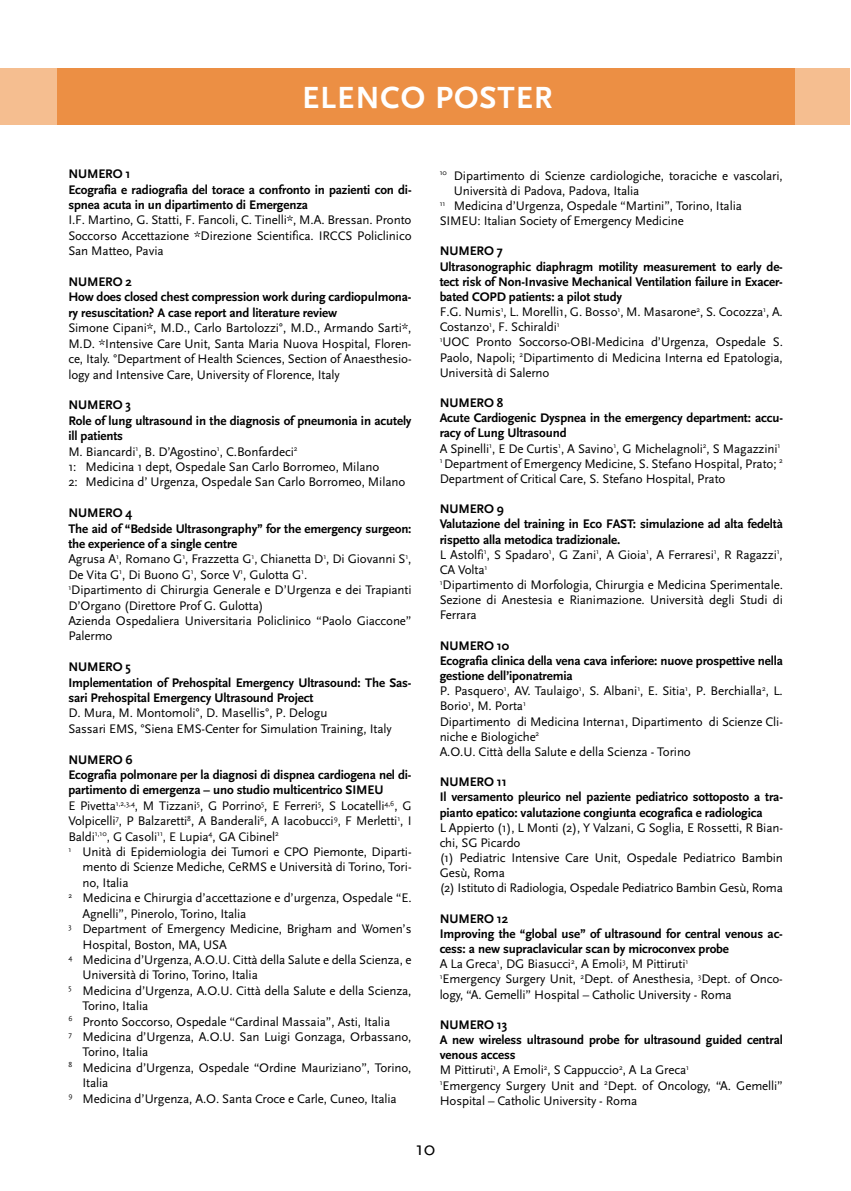
<style>
.page{position:relative;width:851px;height:1191px;background:#fff}
.page>*{position:absolute;margin:0;border:0;box-sizing:border-box;transform-origin:0 0}
.t1{font:700 32px "Scala Sans";color:#fff}
.t2{font:20px "Scala Sans";color:#000}
.t3{font:13px/15.2px "Scala Sans";letter-spacing:-.01em;color:#000}
.t4{font:700 13px/15.4px "Scala Sans";letter-spacing:-.01em;color:#000}
.s1{font-weight:700}
</style>
<div class="page">
<hr style="left:850px;top:68px;width:1px;height:57px;background:#f5be90">
<div style="left:0;top:68px;width:849px;height:57px;background:#f5be90"></div>
<div style="left:57px;top:68px;width:737px;height:57px;background:#ec8f44"></div>
<h1 class="t1" style="left:302px;top:80px;width:20px">elenc</h1>
<h1 class="t1" style="left:401px;top:80px;width:153px">o poste r</h1>
<p class="t4" style="left:68px;top:167px;width:345px">NUMERO 1<br>Ecografia e radiografia del torace a confronto in pazienti con di&shy;spnea acuta in un dipartimento di Emergenza</p>
<p class="t3" style="left:68px;top:213px;width:345px;text-align:justify">I.F. Martino, G. Statti, F. Fancoli, C. Tinelli*, M.A. Bressan. Pronto Soccorso Accettazione *Direzione Scientifica. IRCCS Policlinico San Matteo, Pavia</p>
<p class="t4" style="left:68px;top:274px;width:344px">NUMERO 2<br>How does closed chest compression work during cardiopulmona&shy;ry resuscitation? A case report and literature review</p>
<p class="t3" style="left:68px;top:320px;width:345px;text-align:justify">Simone Cipani*, M.D., Carlo Bartolozzi°, M.D., Armando Sarti*, M.D. *Intensive Care Unit, Santa Maria Nuova Hospital, Floren&shy;ce, Italy. °Department of Health Sciences, Section of Anaesthesio&shy;logy and Intensive Care, University of Florence, Italy</p>
<p class="t3" style="left:68px;top:398px;width:345px"><span class="s1">NUMERO 3<br>Role of lung ultrasound in the diagnosis of pneumonia in acutely ill patients<br></span>M. Biancardi<sup>1</sup>, B. D’Agostino<sup>1</sup>, C.Bonfardeci<sup>2<br></sup>1: Medicina 1 dept, Ospedale San Carlo Borromeo, Milano<br>2: Medicina d’ Urgenza, Ospedale San Carlo Borromeo, Milano</p>
<p class="t3" style="left:68px;top:505px;width:345px"><span class="s1">NUMERO 4<br>The aid of “Bedside Ultrasongraphy” for the emergency surgeon: the experience of a single centre<br></span>Agrusa A<sup>1</sup>, Romano G<sup>1</sup>, Frazzetta G<sup>1</sup>, Chianetta D<sup>1</sup>, Di Giovanni S<sup>1</sup>, De Vita G<sup>1</sup>, Di Buono G<sup>1</sup>, Sorce V<sup>1</sup>, Gulotta G<sup>1</sup>.<br><sup>1</sup>Dipartimento di Chirurgia Generale e D’Urgenza e dei Trapianti D’Organo (Direttore Prof G. Gulotta)<br>Azienda Ospedaliera Universitaria Policlinico “Paolo Giaccone” Palermo</p>
<p class="t4" style="left:68px;top:659px;width:344px">NUMERO 5<br>Implementation of Prehospital Emergency Ultrasound: The Sas&shy;sari Prehospital Emergency Ultrasound Project</p>
<p class="t3" style="left:68px;top:705px;width:325px">D. Mura, M. Montomoli°, D. Masellis°, P. Delogu<br>Sassari EMS, °Siena EMS-Center for Simulation Training, Italy</p>
<p class="t4" style="left:68px;top:752px;width:66px">NUMERO 6</p>
<p class="t4" style="left:68px;top:767px;width:344px">Ecografia polmonare per la diagnosi di dispnea cardiogena nel di-</p>
<p class="t4" style="left:68px;top:783px;width:316px">partimento di emergenza – uno studio multicentrico SIM EU</p>
<p class="t3" style="left:68px;top:798px;width:344px">E Pivetta<sup>1,2,3,4</sup>, M Tizzani<sup>5</sup>, G Porrino<sup>5</sup>, E Ferreri<sup>5</sup>, S Locatelli<sup>4,6</sup>, G</p>
<p class="t3" style="left:68px;top:813px;width:344px">Volpicelli<sup>7</sup>, P Balzaretti<sup>8</sup>, A Banderali<sup>6</sup>, A Iacobucci<sup>9</sup>, F Merletti<sup>1</sup>, I</p>
<p class="t3" style="left:68px;top:829px;width:212px">Baldi<sup>1,10</sup>, G Casoli<sup>11</sup>, E Lupia<sup>4</sup>, GA Cibinel<sup>2</sup></p>
<p class="t3" style="left:68px;top:844px;width:345px"><sup>1</sup> Unità di Epidemiologia dei Tumori e CPO Piemonte, Diparti-</p>
<p class="t3" style="left:82px;top:860px;width:330px">mento di Scienze Mediche, CeRMS e Università di Torino, Tori-</p>
<p class="t3" style="left:82px;top:875px;width:47px">no, Italia</p>
<p class="t3" style="left:68px;top:890px;width:345px"><sup>2</sup> Medicina e Chirurgia d’accettazione e d’urgenza, Ospedale “E.</p>
<p class="t3" style="left:82px;top:906px;width:165px">Agnelli”, Pinerolo, Torino, Italia</p>
<p class="t3" style="left:68px;top:921px;width:344px"><sup>3</sup> Department of Emergency Medicine, Brigham and Women’s</p>
<p class="t3" style="left:82px;top:937px;width:146px">Hospital, Boston, MA, USA</p>
<p class="t3" style="left:68px;top:952px;width:344px"><sup>4</sup> Medicina d’Urgenza, A.O.U. Città della Salute e della Scienza, e</p>
<p class="t3" style="left:82px;top:967px;width:177px">Università di Torino, Torino, Italia</p>
<p class="t3" style="left:68px;top:983px;width:344px"><sup>5</sup> Medicina d’Urgenza, A.O.U. Città della Salute e della Scienza,</p>
<p class="t3" style="left:82px;top:998px;width:67px">Torino, Italia</p>
<p class="t3" style="left:68px;top:1014px;width:323px"><sup>6</sup> Pronto Soccorso, Ospedale “Cardinal Massaia”, Asti, Italia</p>
<p class="t3" style="left:68px;top:1029px;width:344px"><sup>7</sup> Medicina d’Urgenza, A.O.U. San Luigi Gonzaga, Orbassano,</p>
<p class="t3" style="left:82px;top:1044px;width:67px">Torino, Italia</p>
<p class="t3" style="left:68px;top:1060px;width:344px"><sup>8</sup> Medicina d’Urgenza, Ospedale “Ordine Mauriziano”, Torino,</p>
<p class="t3" style="left:82px;top:1075px;width:27px">Italia</p>
<p class="t3" style="left:68px;top:1091px;width:330px"><sup>9</sup> Medicina d’Urgenza, A.O. Santa Croce e Carle, Cuneo, Italia</p>
<p class="t3" style="left:439px;top:168px;width:344px"><sup>10</sup> Dipartimento di Scienze cardiologiche, toraciche e vascolari,</p>
<p class="t3" style="left:454px;top:183px;width:187px">Università di Padova, Padova, Italia</p>
<p class="t3" style="left:439px;top:198px;width:304px"><sup>11</sup> Medicina d’Urgenza, Ospedale “Martini”, Torino, Italia</p>
<p class="t3" style="left:439px;top:213px;width:246px">SIMEU: Italian Society of Emergency Medicine</p>
<p class="t4" style="left:439px;top:244px;width:344px">NUMERO 7<br>Ultrasonographic diaphragm motility measurement to early de&shy;tect risk of Non-Invasive M echanical Ventilation failure in Exacer&shy;bated COPD</p>
<p class="t3" style="left:439px;top:289px;width:345px;text-indent:69px"><span class="s1">patients: a pilot study<br></span>F.G. Numis<sup>1</sup>, L. Morelli1, G. Bosso<sup>1</sup>, M. Masarone<sup>2</sup>, S. Cocozza<sup>1</sup>, A.<br>Costanzo<sup>1</sup>, F. Schiraldi<sup>1<br>1</sup>UOC Pronto Soccorso-OBI-Medicina d’Urgenza, Ospedale S.<br>Paolo, Napoli; <sup>2</sup>Dipartimento di Medicina Interna ed Epatologia, Università di Salerno</p>
<p class="t3" style="left:439px;top:395px;width:345px"><span class="s1">NUMERO 8<br>Acute Cardiogenic Dyspnea in the emergency department: accu&shy;racy of Lung Ultrasound<br></span>A Spinelli<sup>1</sup>, E De Curtis<sup>1</sup>, A Savino<sup>1</sup>, G Michelagnoli<sup>2</sup>, S Magazzini<sup>1<br>1</sup> Department of Emergency Medicine, S. Stefano Hospital, Prato; <sup>2<br></sup>Department of Critical Care, S. Stefano Hospital, Prato</p>
<p class="t3" style="left:439px;top:501px;width:345px"><span class="s1">NUMERO 9<br>Valutazione del training in Eco FAST: simulazione ad alta fedeltà rispetto alla metodica tradizionale.<br></span>L Astolfi<sup>1</sup>, S Spadaro<sup>1</sup>, G Zani<sup>1</sup>, A Gioia<sup>1</sup>, A Ferraresi<sup>1</sup>, R Ragazzi<sup>1</sup>, CA Volta<sup>1<br>1</sup>Dipartimento di Morfologia, Chirurgia e Medicina Sperimentale.<br>Sezione di Anestesia e Rianimazione. Università degli Studi di Ferrara</p>
<p class="t3" style="left:439px;top:638px;width:345px"><span class="s1">NUMERO 10<br>Ecografia clinica della vena cava inferiore: nuove prospettive nella gestione dell’iponatremia<br></span>P. Pasquero<sup>1</sup>, AV. Taulaigo<sup>1</sup>, S. Albani<sup>1</sup>, E. Sitia<sup>1</sup>, P. Berchialla<sup>2</sup>, L.<br>Borio<sup>1</sup>, M. Porta<sup>1<br></sup>Dipartimento di Medicina Interna1, Dipartimento di Scienze Cli&shy;niche e Biologiche<sup>2<br></sup>A.O.U. Città della Salute e della Scienza - Torino</p>
<p class="t4" style="left:439px;top:774px;width:345px">NUMERO 11<br>Il versamento pleurico nel paziente pediatrico sottoposto a tra&shy;pianto epatico: valutazione congiunta ecografica e radiologica</p>
<p class="t3" style="left:439px;top:820px;width:345px">L Appierto (1), L Monti (2), Y Valzani, G Soglia, E Rossetti, R Bian&shy;chi, SG Picardo<br>(1) Pediatric Intensive Care Unit, Ospedale Pediatrico Bambin Gesù, Roma<br>(2) Istituto di Radiologia, Ospedale Pediatrico Bambin Gesù, Roma</p>
<p class="t3" style="left:439px;top:911px;width:344px"><span class="s1">NUMERO 12<br>Improving the “global use” of ultrasound for central venous ac&shy;cess: a new supraclavicular scan by microconvex probe<br></span>A La Greca<sup>1</sup>, DG Biasucci<sup>2</sup>, A Emoli<sup>3</sup>, M Pittiruti<sup>1<br>1</sup>Emergency Surgery Unit, <sup>2</sup>Dept. of Anesthesia, <sup>3</sup>Dept. of Onco&shy;logy, “A. Gemelli” Hospital – Catholic University - Roma</p>
<p class="t3" style="left:439px;top:1017px;width:345px"><span class="s1">NUMERO 13<br>A new wireless ultrasound probe for ultrasound guided central venous access<br></span>M Pittiruti<sup>1</sup>, A Emoli<sup>2</sup>, S Cappuccio<sup>2</sup>, A La Greca<sup>1<br>1</sup>Emergency Surgery Unit and <sup>2</sup>Dept. of Oncology, “A. Gemelli” Hospital – Catholic University - Roma</p>
<h2 class="t2" style="left:416px;top:1137px;width:21px">10</h2>
</div>
